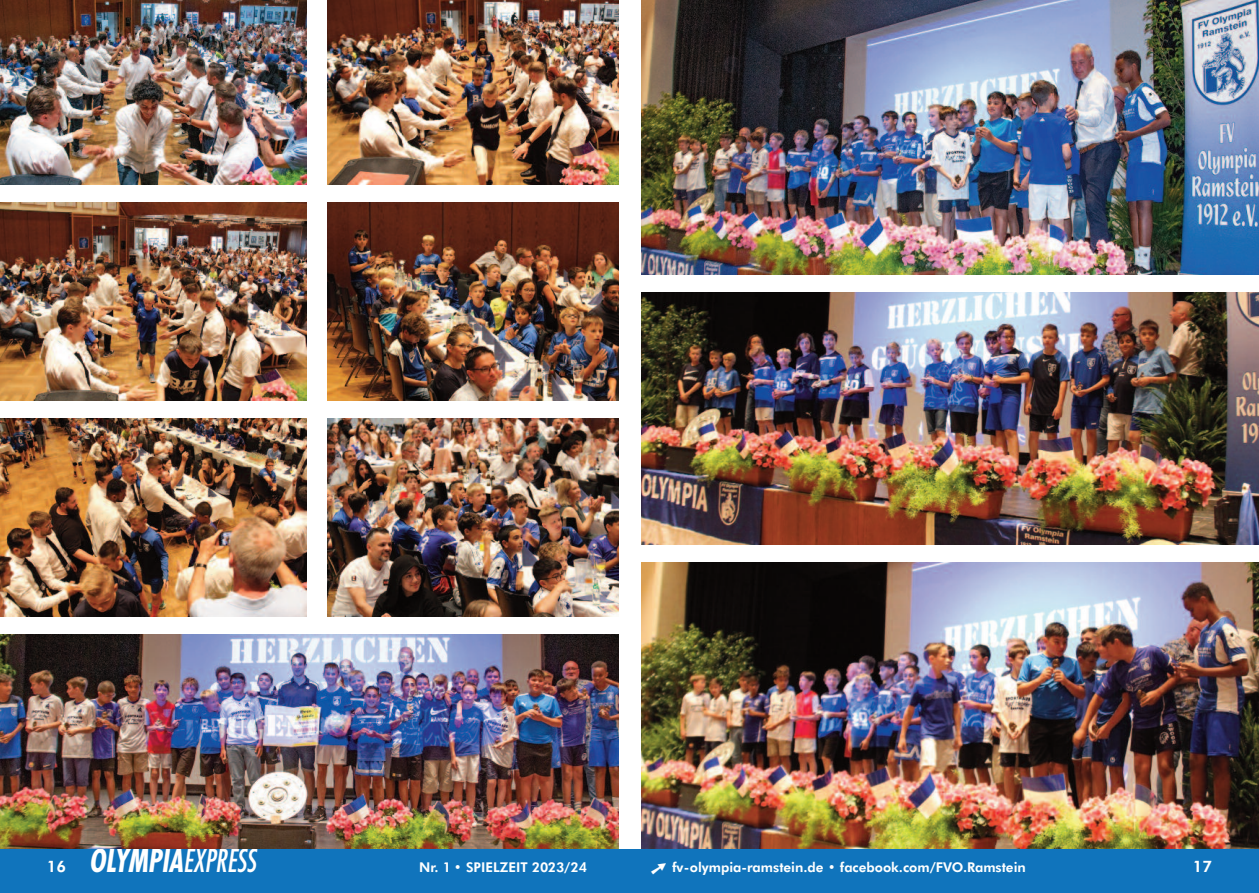
<style>
.page{position:relative;width:1259px;height:893px;background:#fff}
.page>*{position:absolute;margin:0;border:0;box-sizing:border-box;transform-origin:0 0}
.t1{font:italic 700 condensed 30.75px "Futura";color:#fff;scale:.9 1}
.t2{font:800 15.75px "Futura BT";color:#fff}
.t3{font:800 13.5px "Futura BT";color:#fff}
.s1{font-family:"Futura BT";font-weight:800;font-style:normal;font-stretch:normal;font-size:15.75px}
.s2{font-weight:400}
</style>
<div class="page">
<div style="left:629px;top:848px;width:630px;height:45px;background:#1074bc"></div>
<div style="left:0;top:848px;width:629px;height:45px;background:#1074bc"></div>
<img style="left:0;top:202px;width:306px;height:198px">
<img style="left:327px;top:0;width:292px;height:184px">
<img style="left:0;top:0;width:306px;height:184px">
<img style="left:327px;top:202px;width:292px;height:198px">
<img style="left:327px;top:418px;width:292px;height:198px">
<img style="left:0;top:418px;width:306px;height:198px">
<img style="left:641px;top:0;width:618px;height:274px">
<img style="left:641px;top:292px;width:618px;height:252px">
<img style="left:641px;top:562px;width:618px;height:286px">
<img style="left:0;top:634px;width:619px;height:214px">
<h1 class="t1" style="left:47px;top:847px;width:234px"><span class="s1">16</span> OLYMPIA<span class="s2">EXPRESS</span></h1>
<p class="t3" style="left:419px;top:861px;width:169px">Nr. 1 • SPIELZEIT 2023/24</p>
<p class="t3" style="left:672px;top:861px;width:355px">fv-olympia-ramstein.de • facebook.com/FVO.Ramstein</p>
<p class="t2" style="left:1193px;top:860px;width:21px">17</p>
</div>
